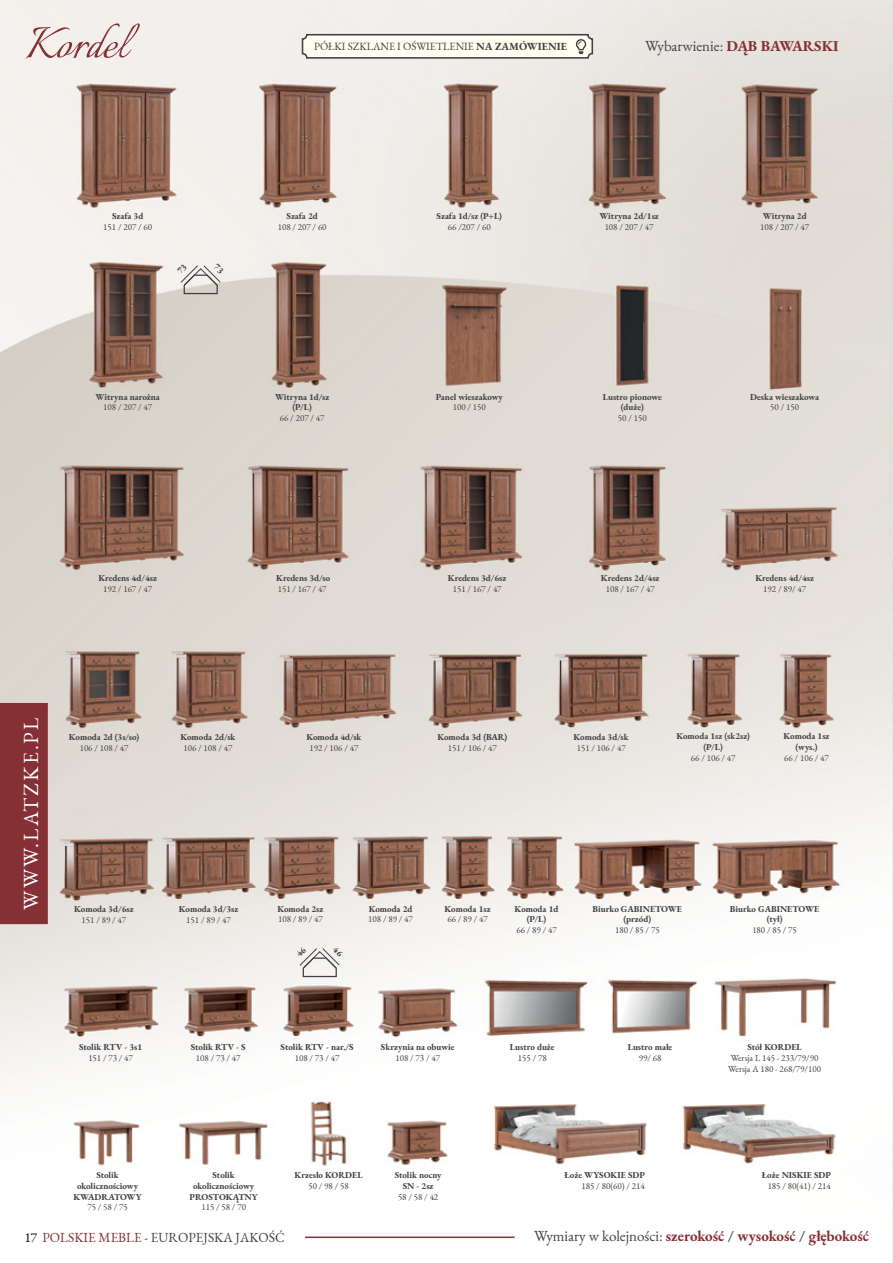
<style>
.page{position:relative;width:893px;height:1263px;background:#fff}
.page>*{position:absolute;margin:0;border:0;box-sizing:border-box;transform-origin:0 0}
.t1{font:55.5px "Italianno";color:#853035}
.t2{font:21px "EB Garamond";color:#fff}
.t3{font:700 15px "EB Garamond";color:#853035}
.t4{font:15px "EB Garamond";color:#414042}
.t5{font:13.5px "EB Garamond";color:#414042}
.t6{font:10.8px "EB Garamond";color:#414042}
.t7{font:700 9px/10.8px "EB Garamond";color:#414042;text-align:center}
.t8{font:9px/10.8px "EB Garamond";color:#414042}
.s1{font-weight:700}
.s2{font-weight:700;color:#853035}
.s3{color:#000}
.s4{color:#853035}
.s5{font-weight:400;color:#414042}
.s6{color:#414042}
</style>
<div class="page">
<img style="left:0;top:0;width:893px;height:1263px">
<hr style="left:305px;top:1236px;width:209px;height:2px;background:#853035">
<div style="left:302px;top:35px;width:290px;height:23px;background:#fffef0;border-radius:4px"></div>
<div style="left:302px;top:34px;width:291px;height:25px;border:2px solid #414042;border-radius:4px"></div>
<svg style="left:576px;top:39px;width:10px;height:15px"></svg>
<div style="left:0;top:703px;width:48px;height:221px;background:#853035"></div>
<svg style="left:177px;top:264px;width:47px;height:31px"></svg>
<svg style="left:296px;top:946px;width:47px;height:32px"></svg>
<h1 class="t1" style="left:26px;top:13px;width:104px">Kordel</h1>
<p class="t7" style="left:112px;top:211px;width:33px">Szafa 3d</p>
<p class="t8" style="left:103px;top:222px;width:50px">151 / 207 / 60</p>
<p class="t6" style="left:314px;top:39px;width:221px">PÓŁKI SZKLANE I OŚWIETLENIE <span class="s1">na zamówienie</span></p>
<h3 class="t4" style="left:645px;top:36px;width:127px">WYBARWIENIE: <span class="s2">Dąb bawarski</span></h3>
<p class="t7" style="left:287px;top:211px;width:33px">Szafa 2d</p>
<p class="t8" style="left:278px;top:222px;width:50px">108 / 207 / 60</p>
<p class="t7" style="left:437px;top:211px;width:67px">Szafa 1d/sz (P+L)</p>
<p class="t8" style="left:448px;top:222px;width:44px">66 /207 / 60</p>
<p class="t7" style="left:599px;top:211px;width:61px">Witryna 2d/1sz</p>
<p class="t8" style="left:605px;top:222px;width:50px">108 / 207 / 47</p>
<p class="t7" style="left:763px;top:211px;width:45px">Witryna 2d</p>
<p class="t8" style="left:760px;top:222px;width:50px">108 / 207 / 47</p>
<p class="t7" style="left:96px;top:391px;width:66px">Witryna narożna</p>
<p class="t8" style="left:103px;top:402px;width:50px">108 / 207 / 47</p>
<p class="t7" style="left:275px;top:391px;width:56px">Witryna 1d/sz (P/L)</p>
<p class="t8" style="left:280px;top:413px;width:46px">66 / 207 / 47</p>
<p class="t7" style="left:436px;top:391px;width:69px">Panel wieszakowy</p>
<p class="t8" style="left:453px;top:402px;width:35px">100 / 150</p>
<p class="t7" style="left:603px;top:391px;width:61px">Lustro pionowe (duże)</p>
<p class="t8" style="left:618px;top:413px;width:30px">50 / 150</p>
<p class="t7" style="left:750px;top:391px;width:70px">Deska wieszakowa</p>
<p class="t8" style="left:770px;top:402px;width:30px">50 / 150</p>
<p class="t7" style="left:98px;top:572px;width:60px">Kredens 4d/4sz</p>
<p class="t8" style="left:103px;top:583px;width:50px">192 / 167 / 47</p>
<p class="t7" style="left:276px;top:572px;width:56px">Kredens 3d/so</p>
<p class="t8" style="left:278px;top:583px;width:50px">151 / 167 / 47</p>
<p class="t7" style="left:448px;top:572px;width:60px">Kredens 3d/6sz</p>
<p class="t8" style="left:453px;top:583px;width:50px">151 / 167 / 47</p>
<p class="t7" style="left:601px;top:572px;width:60px">Kredens 2d/4sz</p>
<p class="t8" style="left:606px;top:583px;width:50px">108 / 167 / 47</p>
<p class="t7" style="left:755px;top:572px;width:60px">Kredens 4d/4sz</p>
<p class="t8" style="left:763px;top:583px;width:44px">192 / 89/ 47</p>
<h2 class="t2" style="left:18px;top:909px;width:193px;rotate:-90deg">WWW.LATZKE.PL</h2>
<p class="t7" style="left:69px;top:731px;width:72px">Komoda 2d (3s/so)</p>
<p class="t8" style="left:80px;top:742px;width:50px">106 / 108 / 47</p>
<p class="t7" style="left:74px;top:903px;width:61px">Komoda 3d/6sz</p>
<p class="t8" style="left:82px;top:914px;width:46px">151 / 89 / 47</p>
<p class="t7" style="left:180px;top:731px;width:57px">Komoda 2d/sk</p>
<p class="t8" style="left:183px;top:742px;width:50px">106 / 108 / 47</p>
<p class="t7" style="left:306px;top:731px;width:57px">Komoda 4d/sk</p>
<p class="t8" style="left:309px;top:742px;width:50px">192 / 106 / 47</p>
<p class="t7" style="left:437px;top:731px;width:71px">Komoda 3d (BAR)</p>
<p class="t8" style="left:448px;top:742px;width:50px">151 / 106 / 47</p>
<p class="t7" style="left:574px;top:731px;width:57px">Komoda 3d/sk</p>
<p class="t8" style="left:577px;top:742px;width:50px">151 / 106 / 47</p>
<p class="t7" style="left:676px;top:731px;width:75px">Komoda 1sz (sk2sz) (P/L)</p>
<p class="t8" style="left:691px;top:752px;width:46px">66 / 106 / 47</p>
<p class="t7" style="left:783px;top:731px;width:47px">Komoda 1sz (wys.)</p>
<p class="t8" style="left:784px;top:752px;width:46px">66 / 106 / 47</p>
<p class="t7" style="left:277px;top:903px;width:47px">Komoda 2sz</p>
<p class="t8" style="left:278px;top:914px;width:46px">108 / 89 / 47</p>
<p class="t7" style="left:369px;top:903px;width:45px">Komoda 2d</p>
<p class="t8" style="left:368px;top:914px;width:46px">108 / 89 / 47</p>
<p class="t7" style="left:179px;top:903px;width:61px">Komoda 3d/3sz</p>
<p class="t8" style="left:186px;top:914px;width:46px">151 / 89 / 47</p>
<p class="t7" style="left:515px;top:903px;width:45px">Komoda 1d (P/L)</p>
<p class="t8" style="left:516px;top:925px;width:42px">66 / 89 / 47</p>
<p class="t7" style="left:445px;top:903px;width:47px">Komoda 1sz</p>
<p class="t8" style="left:447px;top:914px;width:42px">66 / 89 / 47</p>
<p class="t7" style="left:593px;top:903px;width:91px">Biurko GABINETOWE (przód)</p>
<p class="t8" style="left:615px;top:925px;width:46px">180 / 85 / 75</p>
<p class="t7" style="left:730px;top:903px;width:91px">Biurko GABINETOWE (tył)</p>
<p class="t8" style="left:752px;top:925px;width:46px">180 / 85 / 75</p>
<p class="t7" style="left:79px;top:1041px;width:65px">Stolik RTV - 3s1</p>
<p class="t8" style="left:88px;top:1053px;width:46px">151 / 73 / 47</p>
<p class="t7" style="left:73px;top:1169px;width:70px">Stolik okolicznościowy<br>KWADRATOWY</p>
<p class="t8" style="left:87px;top:1202px;width:42px">75 / 58 / 75</p>
<p class="t7" style="left:191px;top:1041px;width:56px">Stolik RTV - S</p>
<p class="t8" style="left:196px;top:1053px;width:46px">108 / 73 / 47</p>
<p class="t7" style="left:281px;top:1041px;width:75px">Stolik RTV - nar./S</p>
<p class="t8" style="left:295px;top:1053px;width:46px">108 / 73 / 47</p>
<p class="t7" style="left:381px;top:1041px;width:75px">Skrzynia na obuwie</p>
<p class="t8" style="left:395px;top:1053px;width:46px">108 / 73 / 47</p>
<p class="t7" style="left:190px;top:1169px;width:70px">Stolik okolicznościowy<br>PROSTOKĄTNY</p>
<p class="t8" style="left:201px;top:1202px;width:46px">115 / 58 / 70</p>
<p class="t7" style="left:295px;top:1169px;width:70px">Krzesło KORDEL</p>
<p class="t8" style="left:308px;top:1180px;width:42px">50 / 98 / 58</p>
<p class="t7" style="left:395px;top:1169px;width:48px">Stolik nocny<br>SN - 2sz</p>
<p class="t8" style="left:398px;top:1191px;width:42px">58 / 58 / 42</p>
<p class="t7" style="left:510px;top:1041px;width:46px">Lustro duże</p>
<p class="t8" style="left:518px;top:1053px;width:30px">155 / 78</p>
<p class="t7" style="left:628px;top:1041px;width:46px">Lustro małe</p>
<p class="t8" style="left:639px;top:1053px;width:24px">99/ 68</p>
<p class="t7" style="left:564px;top:1169px;width:82px">Łoże WYSOKIE SDP</p>
<p class="t8" style="left:581px;top:1180px;width:65px">185 / 80(60) / 214</p>
<p class="t7" style="left:747px;top:1041px;width:56px">Stół KORDEL</p>
<p class="t8" style="left:728px;top:1053px;width:94px">WERSJA L 145 - 233/79/90<br>WERSJA A 180 - 268/79/100</p>
<p class="t7" style="left:762px;top:1169px;width:71px">Łoże NISKIE SDP</p>
<p class="t8" style="left:768px;top:1180px;width:65px">185 / 80(41) / 214</p>
<h3 class="t5" style="left:26px;top:1228px;width:261px"><span class="s3">17</span> <span class="s4">POLSKIE MEBLE</span> - EUROPEJSKA JAKOŚĆ</h3>
<h3 class="t3" style="left:534px;top:1226px;width:336px"><span class="s5">WYMIARY W KOLEJNOŚCI:</span> szerokość <span class="s6">/</span> wysokość <span class="s6">/</span> głębokość</h3>
</div>
